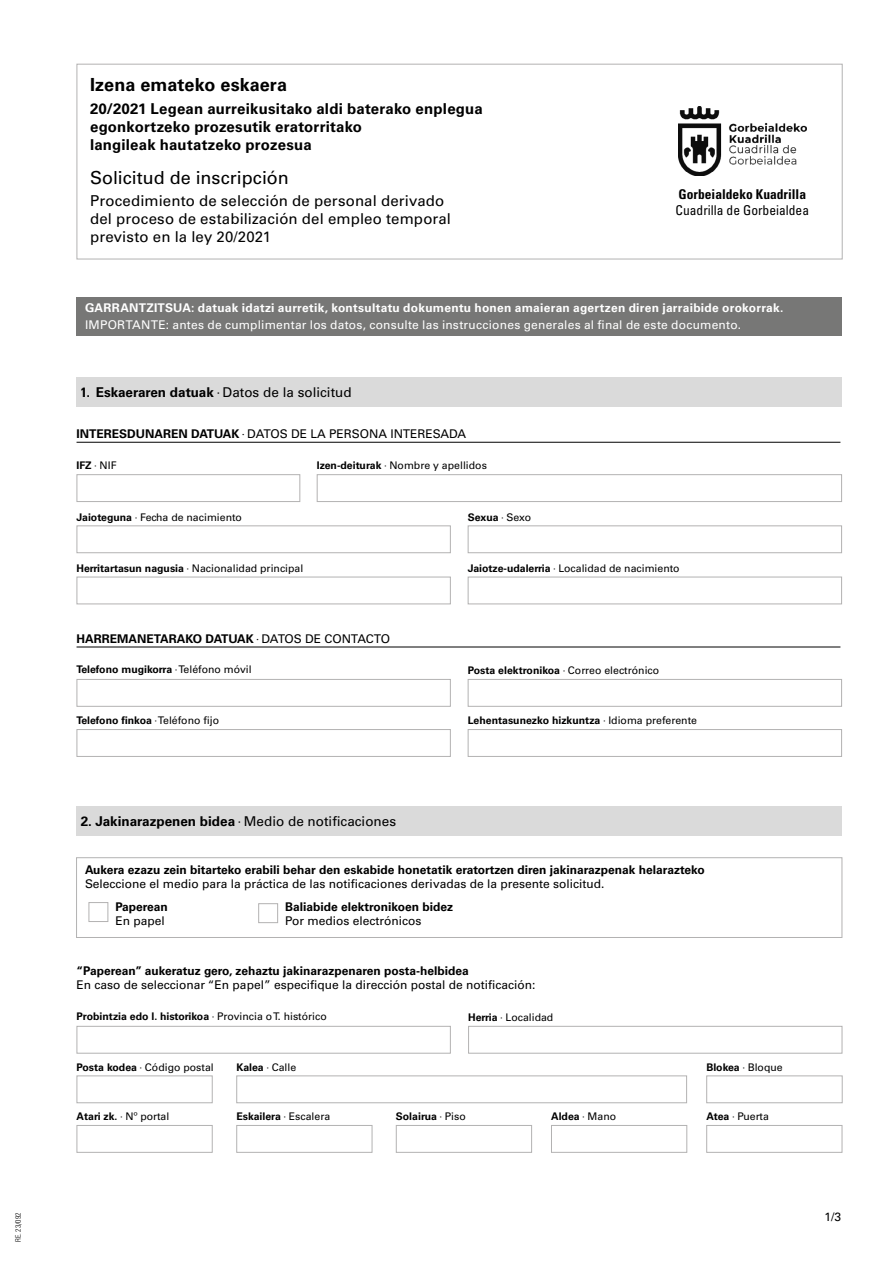
<style>
.page{position:relative;width:893px;height:1263px;background:#fff}
.page>*{position:absolute;margin:0;border:0;box-sizing:border-box;transform-origin:0 0}
.t1{font:18px "Univers LT Std";color:#000}
.t2{font:700 18px "Univers LT Std";letter-spacing:.005em;color:#000}
.t3{font:700 15px/18px "Univers LT Std";letter-spacing:.01em;color:#000}
.t4{font:15px/18px "Univers LT Std";letter-spacing:.01em;color:#000}
.t5{font:700 13.5px "Univers LT Std";color:#000}
.t6{font:13.5px "Univers LT Std";color:#000}
.t7{font:condensed 13.5px "Univers LT Std";color:#000}
.t8{font:700 condensed 13.5px "Univers LT Std";color:#000}
.t9{font:12px "Univers LT Std";color:#000}
.t10{font:700 12px "Univers LT Std";color:#000}
.t11{font:700 12px "Univers LT Std";letter-spacing:.02em;color:#fff}
.t12{font:12px "Univers LT Std";letter-spacing:.02em;color:#fff}
.t13{font:700 10.5px "Univers LT Std";color:#000}
.t14{font:10.5px "Univers LT Std";color:#000}
.t15{font:300 condensed 7.5px "Univers LT Std";color:#000}
.s1{font-weight:700;font-stretch:condensed}
.s2{font-weight:700}
.s3{font-family:"Barlow Condensed"}
.s4{font-family:"Barlow Condensed";font-weight:400}
.s5{font-weight:400}
</style>
<div class="page">
<div style="left:77px;top:297px;width:765px;height:38px;background:#777776"></div>
<div style="left:77px;top:377px;width:765px;height:30px;background:#dadada"></div>
<div style="left:77px;top:474px;width:223px;height:28px;border:1px solid #b3b2b2"></div>
<div style="left:317px;top:474px;width:525px;height:28px;border:1px solid #b3b2b2"></div>
<div style="left:77px;top:525px;width:374px;height:28px;border:1px solid #b3b2b2"></div>
<div style="left:468px;top:525px;width:374px;height:28px;border:1px solid #b3b2b2"></div>
<div style="left:77px;top:577px;width:374px;height:27px;border:1px solid #b3b2b2"></div>
<div style="left:468px;top:577px;width:374px;height:27px;border:1px solid #b3b2b2"></div>
<hr style="left:77px;top:442px;width:763px;height:1px;background:#000">
<div style="left:77px;top:679px;width:374px;height:28px;border:1px solid #b3b2b2"></div>
<div style="left:468px;top:679px;width:374px;height:28px;border:1px solid #b3b2b2"></div>
<div style="left:77px;top:729px;width:374px;height:28px;border:1px solid #b3b2b2"></div>
<div style="left:468px;top:729px;width:374px;height:28px;border:1px solid #b3b2b2"></div>
<hr style="left:77px;top:647px;width:763px;height:1px;background:#000">
<div style="left:77px;top:1026px;width:374px;height:27px;border:1px solid #b3b2b2"></div>
<div style="left:468px;top:1026px;width:374px;height:27px;border:1px solid #b3b2b2"></div>
<div style="left:77px;top:1075px;width:136px;height:28px;border:1px solid #b3b2b2"></div>
<div style="left:236px;top:1075px;width:451px;height:28px;border:1px solid #b3b2b2"></div>
<div style="left:706px;top:1075px;width:137px;height:28px;border:1px solid #b3b2b2"></div>
<div style="left:706px;top:1125px;width:136px;height:28px;border:1px solid #b3b2b2"></div>
<div style="left:551px;top:1125px;width:136px;height:28px;border:1px solid #b3b2b2"></div>
<div style="left:396px;top:1125px;width:136px;height:28px;border:1px solid #b3b2b2"></div>
<div style="left:236px;top:1125px;width:136px;height:28px;border:1px solid #b3b2b2"></div>
<div style="left:77px;top:1125px;width:136px;height:28px;border:1px solid #b3b2b2"></div>
<div style="left:77px;top:806px;width:765px;height:30px;background:#dadada"></div>
<div style="left:89px;top:902px;width:19px;height:20px;border:1px solid #b3b2b2"></div>
<div style="left:258px;top:903px;width:20px;height:20px;border:1px solid #b3b2b2"></div>
<div style="left:76px;top:857px;width:766px;height:81px;border:1px solid #b3b2b2"></div>
<img style="left:678px;top:107px;width:129px;height:68px">
<div style="left:77px;top:64px;width:766px;height:195px;border:1px solid #b3b2b2"></div>
<p class="t15" style="left:14px;top:1242px;width:31px;rotate:-90deg">RE. 23/092</p>
<h1 class="t2" style="left:90px;top:74px;width:198px">Izena emateko eskaera</h1>
<h2 class="t3" style="left:90px;top:99px;width:394px">20/2021 Legean aurreikusitako aldi baterako enplegua egonkortzeko prozesutik eratorritako<br>langileak hautatzeko prozesua</h2>
<h1 class="t1" style="left:90px;top:167px;width:200px">Solicitud de inscripción</h1>
<h2 class="t4" style="left:90px;top:192px;width:362px">Procedimiento de selección de personal derivado del proceso de estabilización del empleo temporal previsto en la ley 20/2021</h2>
<p class="t8" style="left:679px;top:186px;width:129px">Gorbeialdeko Kuadrilla</p>
<p class="t7" style="left:676px;top:202px;width:135px">Cuadrilla de Gorbeialdea</p>
<p class="t11" style="left:85px;top:301px;width:700px">GARRANTZITSUA: datuak idatzi aurretik, kontsultatu dokumentu honen amaieran agertzen diren jarraibide orokorrak.</p>
<p class="t12" style="left:85px;top:317px;width:658px">IMPORTANTE: antes de cumplimentar los datos, consulte las instrucciones generales al final de este documento.</p>
<p class="t6" style="left:81px;top:384px;width:272px"><span class="s1">1.</span> <span class="s2">Eskaeraren datuak</span> <span class="s3">·</span> Datos de la solicitud</p>
<p class="t9" style="left:77px;top:427px;width:391px"><span class="s2">INTERESDUNAREN DATUAK</span> <span class="s3">·</span> DATOS DE LA PERSONA INTERESADA</p>
<p class="t13" style="left:77px;top:459px;width:41px">IFZ <span class="s4">·</span> <span class="s5">NIF</span></p>
<p class="t14" style="left:317px;top:459px;width:172px"><span class="s2">Izen-deiturak</span> <span class="s3">·</span> Nombre y apellidos</p>
<p class="t14" style="left:77px;top:511px;width:167px"><span class="s2">Jaioteguna</span> <span class="s3">·</span> Fecha de nacimiento</p>
<p class="t13" style="left:468px;top:511px;width:65px">Sexua <span class="s4">·</span> <span class="s5">Sexo</span></p>
<p class="t14" style="left:77px;top:562px;width:228px"><span class="s2">Herritartasun nagusia</span> <span class="s3">·</span> Nacionalidad principal</p>
<p class="t14" style="left:468px;top:562px;width:213px"><span class="s2">Jaiotze-udalerria</span> <span class="s3">·</span> Localidad de nacimiento</p>
<p class="t10" style="left:77px;top:631px;width:315px">HARREMANETARAKO DATUAK <span class="s4">·</span> <span class="s5">DATOS DE CONTACTO</span></p>
<p class="t13" style="left:77px;top:663px;width:177px">Telefono mugikorra <span class="s4">·</span> <span class="s5">Teléfono móvil</span></p>
<p class="t13" style="left:468px;top:664px;width:193px">Posta elektronikoa <span class="s4">·</span> <span class="s5">Correo electrónico</span></p>
<p class="t13" style="left:77px;top:714px;width:144px">Telefono finkoa <span class="s4">·</span> <span class="s5">Teléfono fijo</span></p>
<p class="t13" style="left:468px;top:714px;width:231px">Lehentasunezko hizkuntza <span class="s4">·</span> <span class="s5">Idioma preferente</span></p>
<p class="t5" style="left:81px;top:813px;width:317px">2. Jakinarazpenen bidea <span class="s4">·</span> <span class="s5">Medio de notificaciones</span></p>
<p class="t10" style="left:85px;top:863px;width:621px">Aukera ezazu zein bitarteko erabili behar den eskabide honetatik eratortzen diren jakinarazpenak helarazteko</p>
<p class="t9" style="left:85px;top:877px;width:521px">Seleccione el medio para la práctica de las notificaciones derivadas de la presente solicitud.</p>
<p class="t10" style="left:115px;top:900px;width:54px">Paperean</p>
<p class="t9" style="left:115px;top:914px;width:51px">En papel</p>
<p class="t10" style="left:285px;top:900px;width:170px">Baliabide elektronikoen bidez</p>
<p class="t9" style="left:285px;top:914px;width:138px">Por medios electrónicos</p>
<p class="t10" style="left:77px;top:963px;width:394px">“Paperean” aukeratuz gero, zehaztu jakinarazpenaren posta-helbidea</p>
<p class="t9" style="left:77px;top:978px;width:460px">En caso de seleccionar “En papel” especifique la dirección postal de notificación:</p>
<p class="t13" style="left:77px;top:1010px;width:252px">Probintzia edo l. historikoa <span class="s4">·</span> <span class="s5">Provincia o T. histórico</span></p>
<p class="t14" style="left:468px;top:1011px;width:87px"><span class="s2">Herria</span> <span class="s3">·</span> Localidad</p>
<p class="t14" style="left:77px;top:1060px;width:139px"><span class="s2">Posta kodea</span> <span class="s3">·</span> Código postal</p>
<p class="t13" style="left:236px;top:1061px;width:61px">Kalea <span class="s4">·</span> <span class="s5">Calle</span></p>
<p class="t13" style="left:706px;top:1061px;width:78px">Blokea <span class="s4">·</span> <span class="s5">Bloque</span></p>
<p class="t13" style="left:77px;top:1110px;width:94px">Atari zk. <span class="s4">·</span> <span class="s5">Nº portal</span></p>
<p class="t13" style="left:236px;top:1110px;width:95px">Eskailera <span class="s4">·</span> <span class="s5">Escalera</span></p>
<p class="t13" style="left:396px;top:1110px;width:71px">Solairua <span class="s4">·</span> <span class="s5">Piso</span></p>
<p class="t13" style="left:551px;top:1110px;width:67px">Aldea <span class="s4">·</span> <span class="s5">Mano</span></p>
<p class="t14" style="left:706px;top:1110px;width:64px"><span class="s2">Atea</span> <span class="s3">·</span> Puerta</p>
<p class="t9" style="left:824px;top:1209px;width:18px">1/3</p>
</div>
